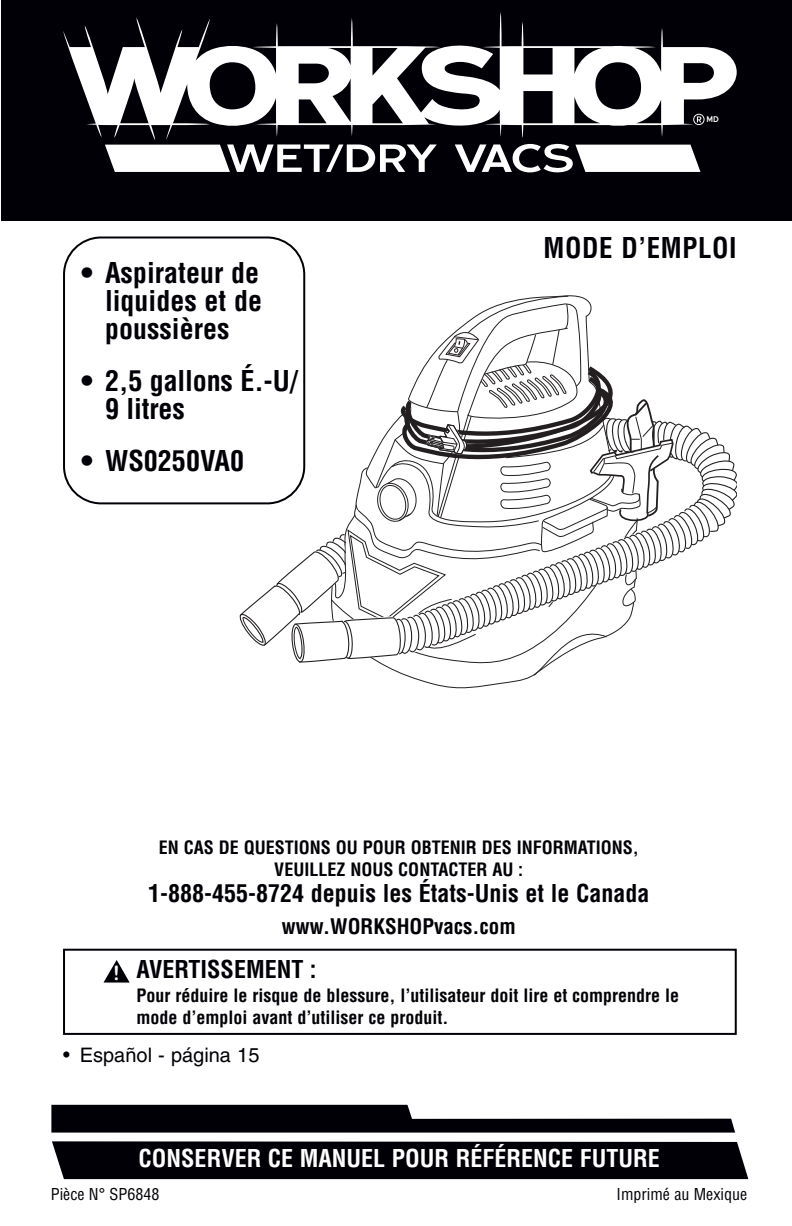
<style>
.page{position:relative;width:792px;height:1226px;background:#fff}
.page>*{position:absolute;margin:0;border:0;box-sizing:border-box;transform-origin:0 0}
.t1{font:700 condensed 28px/28px "Helvetica";color:#000006;text-align:justify}
.t2{font:700 condensed 28px "Helvetica";letter-spacing:.025em;color:#000006;scale:.96 1}
.t3{font:700 condensed 24px "Helvetica";color:#000006}
.t4{font:700 condensed 24px "Helvetica";color:#fff}
.t5{font:700 condensed 21px "Helvetica";color:#000006}
.t6{font:20px "Helvetica";color:#000006}
.t7{font:20px "Arial Rounded MT Bold";color:#fff}
.t8{font:700 condensed 18px/22px "Helvetica";color:#000006;text-align:center}
.t9{font:condensed 16px "Helvetica";color:#000006}
.t10{font:8.8px "LHF Garner LIGHT";color:#fff}
.s1{font-stretch:condensed}
</style>
<div class="page">
<svg style="left:407px;top:676px;width:126px;height:12px"></svg>
<svg style="left:239px;top:295px;width:497px;height:381px"></svg>
<div style="left:52px;top:1141px;width:696px;height:38px;background:#000006"></div>
<svg style="left:51px;top:1104px;width:684px;height:28px"></svg>
<div style="left:63px;top:948px;width:673px;height:87px;border:2px solid #000006"></div>
<svg style="left:104px;top:960px;width:26px;height:22px"></svg>
<div style="left:2px;top:0;width:790px;height:220px;background:#000006"></div>
<svg style="left:63px;top:236px;width:242px;height:268px"></svg>
<svg style="left:105px;top:144px;width:332px;height:28px"></svg>
<svg style="left:454px;top:144px;width:246px;height:28px"></svg>
<svg style="left:63px;top:12px;width:673px;height:128px"></svg>
<svg style="left:693px;top:114px;width:11px;height:11px"></svg>
<p class="t10" style="left:706px;top:114px;width:14px">MD</p>
<h1 class="t1" style="left:105px;top:260px;width:158px;text-indent:-24px">• Aspirateur de liquides et de poussières</h1>
<h1 class="t1" style="left:105px;top:368px;width:194px;text-indent:-24px">• 2,5 gallons É.-U/<br>9 litres</h1>
<h1 class="t1" style="left:81px;top:448px;width:164px">• WS0250VA0</h1>
<h1 class="t2" style="left:543px;top:232px;width:203px">MODE D’EMPLOI</h1>
<p class="t7" style="left:113px;top:961px;width:8px">!</p>
<p class="t8" style="left:159px;top:836px;width:481px">EN CAS DE QUESTIONS OU POUR OBTENIR DES INFORMATIONS,<br>VEUILLEZ NOUS CONTACTER AU :</p>
<h2 class="t3" style="left:148px;top:879px;width:502px">1-888-455-8724 depuis les États-Unis et le Canada</h2>
<p class="t5" style="left:282px;top:914px;width:235px">www.WORKSHOPvacs.com</p>
<h2 class="t3" style="left:136px;top:955px;width:182px">AVERTISSEMENT :</h2>
<p class="t8" style="left:136px;top:985px;width:544px;text-align:left">Pour réduire le risque de blessure, l’utilisateur doit lire et comprendre le mode d’emploi avant d’utiliser ce produit.</p>
<p class="t6" style="left:63px;top:1047px;width:198px"><span class="s1">•</span> Español - página 15</p>
<h2 class="t4" style="left:139px;top:1144px;width:523px">CONSERVER CE MANUEL POUR RÉFÉRENCE FUTURE</h2>
<p class="t9" style="left:51px;top:1185px;width:110px">Pièce N° SP6848</p>
<p class="t9" style="left:616px;top:1185px;width:132px">Imprimé au Mexique</p>
</div>
